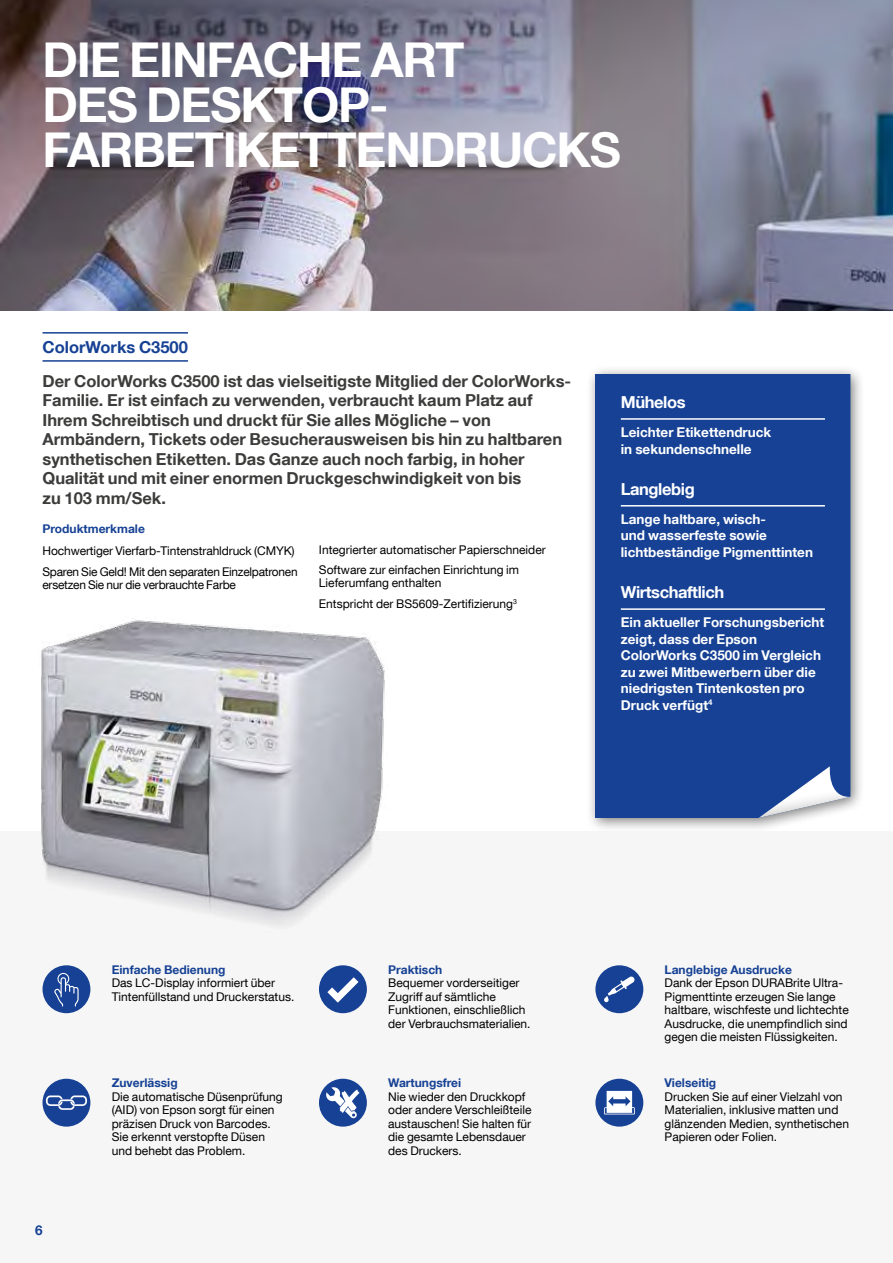
<style>
.page{position:relative;width:893px;height:1263px;background:#fff}
.page>*{position:absolute;margin:0;border:0;box-sizing:border-box;transform-origin:0 0}
.t1{font:700 48px/45px "Helvetica Neue LT Com";letter-spacing:-.025em;color:#fff}
.t2{font:700 16.5px/19.5px "Helvetica Neue LT Com";color:#3c3c3b}
.t3{font:700 16.5px "Helvetica Neue LT Com";letter-spacing:-.025em;color:#fff}
.t4{font:700 16.5px "Helvetica Neue LT Com";color:#164194}
.t5{font:700 13.5px/16.5px "Helvetica Neue LT Com";color:#fff}
.t6{font:700 13.5px "Helvetica Neue LT Com";color:#164194}
.t7{font:12px/13.5px "Helvetica Neue LT Com";color:#000}
.t8{font:700 12px "Helvetica Neue LT Com";color:#164194}
.t9{font:12px "Helvetica Neue LT Com";letter-spacing:-.02em;color:#000}
</style>
<div class="page">
<img style="left:0;top:0;width:893px;height:310px">
<div style="left:0;top:832px;width:893px;height:431px;background:#f6f6f6"></div>
<div style="left:586px;top:365px;width:279px;height:467px;background:#000;opacity:.5"></div>
<div style="left:595px;top:374px;width:255px;height:444px;background:#164194"></div>
<svg style="left:758px;top:766px;width:92px;height:52px"></svg>
<hr style="left:43px;top:332px;width:145px;height:2px;background:#164194">
<hr style="left:43px;top:360px;width:145px;height:2px;background:#164194">
<div style="left:43px;top:965px;width:47px;height:48px;background:#164194;border-radius:50%"></div>
<svg style="left:54px;top:972px;width:25px;height:34px"></svg>
<div style="left:319px;top:965px;width:48px;height:48px;background:#164194;border-radius:50%"></div>
<svg style="left:327px;top:977px;width:32px;height:26px"></svg>
<div style="left:595px;top:965px;width:48px;height:48px;background:#164194;border-radius:50%"></div>
<svg style="left:604px;top:976px;width:31px;height:26px"></svg>
<div style="left:43px;top:1079px;width:47px;height:47px;background:#164194;border-radius:50%"></div>
<svg style="left:46px;top:1095px;width:41px;height:15px"></svg>
<div style="left:319px;top:1079px;width:48px;height:47px;background:#164194;border-radius:50%"></div>
<svg style="left:326px;top:1087px;width:34px;height:31px"></svg>
<div style="left:595px;top:1079px;width:48px;height:47px;background:#164194;border-radius:50%"></div>
<svg style="left:604px;top:1091px;width:31px;height:23px"></svg>
<hr style="left:621px;top:418px;width:204px;height:2px;background:#fff">
<hr style="left:621px;top:505px;width:204px;height:1px;background:#fff">
<hr style="left:621px;top:608px;width:204px;height:2px;background:#fff">
<img style="left:41px;top:620px;width:344px;height:305px">
<h1 class="t1" style="left:43px;top:36px;width:580px">DIE EINFACHE ART<br>DES DESKTOP-<br>FARBETIKETTENDRUCKS</h1>
<h2 class="t4" style="left:43px;top:336px;width:147px">ColorWorks C3500</h2>
<p class="t2" style="left:43px;top:370px;width:530px">Der ColorWorks C3500 ist das vielseitigste Mitglied der ColorWorks-Familie. Er ist einfach zu verwenden, verbraucht kaum Platz auf Ihrem Schreibtisch und druckt für Sie alles Mögliche – von Armbändern, Tickets oder Besucherausweisen bis hin zu haltbaren synthetischen Etiketten. Das Ganze auch noch farbig, in hoher Qualität und mit einer enormen Druckgeschwindigkeit von bis<br>zu 103 mm/Sek.</p>
<p class="t8" style="left:43px;top:521px;width:104px">Produktmerkmale</p>
<p class="t7" style="left:43px;top:541px;width:257px;line-height:20.2px">Hochwertiger Vierfarb-Tintenstrahldruck (CMYK)<br>Sparen Sie Geld! Mit den separaten Einzelpatronen</p>
<p class="t9" style="left:43px;top:577px;width:195px">ersetzen Sie nur die verbrauchte Farbe</p>
<p class="t7" style="left:319px;top:539px;width:228px;line-height:20.2px">Integrierter automatischer Papierschneider<br>Software zur einfachen Einrichtung im</p>
<p class="t7" style="left:319px;top:573px;width:200px;line-height:20.2px">Lieferumfang enthalten<br>Entspricht der BS5609-Zertifizierung<sup>3</sup></p>
<h2 class="t3" style="left:621px;top:392px;width:66px">Mühelos</h2>
<p class="t5" style="left:621px;top:424px;width:152px">Leichter Etikettendruck in sekundenschnelle</p>
<h2 class="t3" style="left:621px;top:479px;width:75px">Langlebig</h2>
<p class="t5" style="left:621px;top:510px;width:194px">Lange haltbare, wisch-<br>und wasserfeste sowie lichtbeständige Pigmenttinten</p>
<h2 class="t3" style="left:621px;top:582px;width:105px">Wirtschaftlich</h2>
<p class="t5" style="left:621px;top:614px;width:205px">Ein aktueller Forschungsbericht zeigt, dass der Epson<br>ColorWorks C3500 im Vergleich zu zwei Mitbewerbern über die niedrigsten Tintenkosten pro<br>Druck verfügt<sup>4</sup></p>
<p class="t6" style="left:35px;top:1222px;width:9px">6</p>
<p class="t8" style="left:112px;top:962px;width:115px">Einfache Bedienung</p>
<p class="t7" style="left:112px;top:976px;width:184px">Das LC-Display informiert über<br>Tintenfüllstand und Druckerstatus.</p>
<p class="t8" style="left:112px;top:1075px;width:67px">Zuverlässig</p>
<p class="t7" style="left:112px;top:1089px;width:173px">Die automatische Düsenprüfung (AID) von Epson sorgt für einen präzisen Druck von Barcodes.<br>Sie erkennt verstopfte Düsen und behebt das Problem.</p>
<p class="t8" style="left:388px;top:962px;width:56px">Praktisch</p>
<p class="t7" style="left:388px;top:976px;width:144px">Bequemer vorderseitiger<br>Zugriff auf sämtliche<br>Funktionen, einschließlich der Verbrauchsmaterialien.</p>
<p class="t8" style="left:388px;top:1075px;width:75px">Wartungsfrei</p>
<p class="t7" style="left:388px;top:1089px;width:145px">Nie wieder den Druckkopf oder andere Verschleißteile austauschen! Sie halten für die gesamte Lebensdauer des Druckers.</p>
<p class="t8" style="left:665px;top:962px;width:129px">Langlebige Ausdrucke</p>
<p class="t7" style="left:665px;top:976px;width:186px">Dank der Epson DURABrite Ultra-Pigmenttinte erzeugen Sie lange haltbare, wischfeste und lichtechte Ausdrucke, die unempfindlich sind gegen die meisten Flüssigkeiten.</p>
<p class="t8" style="left:665px;top:1075px;width:53px">Vielseitig</p>
<p class="t7" style="left:665px;top:1089px;width:186px">Drucken Sie auf einer Vielzahl von<br>Materialien, inklusive matten und glänzenden Medien, synthetischen<br>Papieren oder Folien.</p>
</div>
